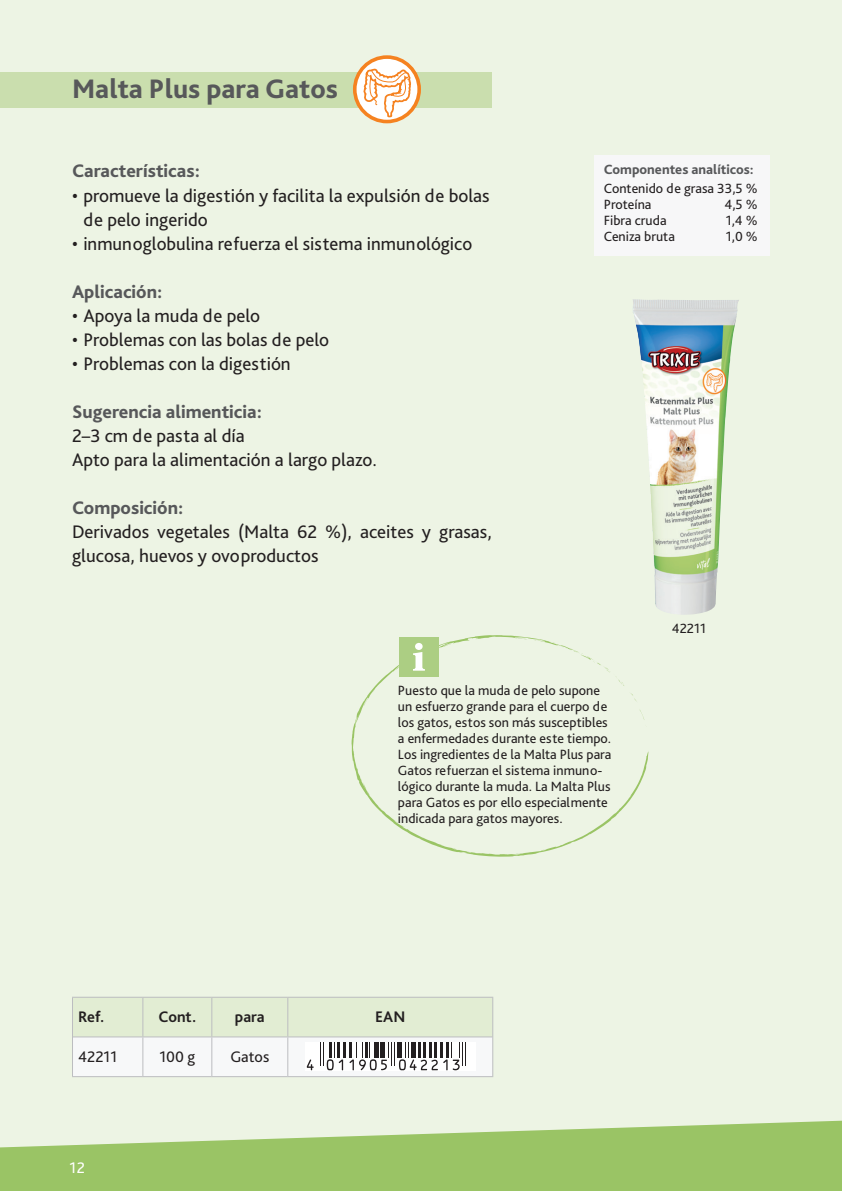
<style>
.page{position:relative;width:842px;height:1191px;background:#edf4e4}
.page>*{position:absolute;margin:0;border:0;box-sizing:border-box;transform-origin:0 0}
.t1{font:800 28px "Bliss Pro";color:#57585a}
.halbe_Leerzeile{font:19px/24px "Bliss Pro";color:#231f20}
.halbe_Leerzeile-2{font:800 19px "Bliss Pro";color:#57585a}
.Fliess{font:19px "Bliss Pro";color:#231f20}
.Tabelle{font:700 16px "Bliss Pro";color:#231f20}
.Tabellen_Merkmale{font:16px "Bliss Pro";color:#231f20}
.Tabelle-2{font:16px "Bliss Pro";color:#231f20}
.Tabellen_Merkmale-2{font:700 16px "Bliss Pro";color:#231f20}
.t2{font:16px "Bliss Pro";color:#fff}
.Fliess-2{font:14px/16px "Bliss Pro";color:#231f20}
.halbe_Leerzeile-3{font:800 14px/19px "Bliss Pro";color:#57585a}
.halbe_Leerzeile-4{font:14px "Bliss Pro";color:#231f20}
.s1{font-weight:400;color:#231f20}
</style>
<div class="page">
<svg style="left:0;top:1120px;width:842px;height:71px;fill:#9ac465"></svg>
<div style="left:0;top:72px;width:492px;height:36px;background:#cadeae"></div>
<hr style="left:841px;top:72px;width:1px;height:37px;background:#cadeae">
<hr style="left:72px;top:996px;width:71px;height:1px;background:#bcbdc0">
<hr style="left:143px;top:996px;width:69px;height:1px;background:#bcbdc0">
<hr style="left:212px;top:996px;width:76px;height:1px;background:#bcbdc0">
<hr style="left:288px;top:996px;width:205px;height:1px;background:#bcbdc0">
<hr style="left:72px;top:1076px;width:71px;height:1px;background:#bcbdc0">
<hr style="left:143px;top:1076px;width:69px;height:1px;background:#bcbdc0">
<hr style="left:212px;top:1076px;width:76px;height:1px;background:#bcbdc0">
<hr style="left:288px;top:1076px;width:205px;height:1px;background:#bcbdc0">
<svg style="left:72px;top:997px;width:421px;height:79px;background:#e2e7db"></svg>
<div style="left:594px;top:154px;width:175px;height:101px;background:#f7f7f8"></div>
<svg style="left:355px;top:57px;width:64px;height:65px"></svg>
<div style="left:353px;top:55px;width:68px;height:68px;border:4px solid #f58220;border-radius:50%"></div>
<svg style="left:361px;top:64px;width:50px;height:60px;background:#fadbbe"></svg>
<svg style="left:351px;top:635px;width:298px;height:222px"></svg>
<svg style="left:549px;top:641px;width:76px;height:45px"></svg>
<svg style="left:509px;top:635px;width:20px;height:4px"></svg>
<svg style="left:472px;top:638px;width:6px;height:2px"></svg>
<svg style="left:372px;top:798px;width:9px;height:11px"></svg>
<div style="left:399px;top:637px;width:40px;height:39px;background:#acce83"></div>
<svg style="left:413px;top:643px;width:12px;height:27px"></svg>
<img style="left:633px;top:299px;width:106px;height:316px">
<p class="t1" style="left:72px;top:71px;width:268px">Malta Plus para Gatos</p>
<p class="halbe_Leerzeile-2" style="left:72px;top:159px;width:129px">Características:</p>
<p class="halbe_Leerzeile" style="left:72px;top:183px;width:419px">• promueve la digestión y facilita la expulsión de bolas</p>
<p class="halbe_Leerzeile" style="left:83px;top:207px;width:126px">de pelo ingerido</p>
<p class="halbe_Leerzeile" style="left:72px;top:231px;width:402px">• inmunoglobulina refuerza el sistema inmunológico</p>
<p class="halbe_Leerzeile-2" style="left:72px;top:279px;width:92px">Aplicación:</p>
<p class="halbe_Leerzeile" style="left:72px;top:303px;width:190px">• Apoya la muda de pelo</p>
<p class="halbe_Leerzeile" style="left:72px;top:327px;width:259px">• Problemas con las bolas de pelo</p>
<p class="halbe_Leerzeile" style="left:72px;top:351px;width:220px">• Problemas con la digestión</p>
<p class="halbe_Leerzeile-2" style="left:72px;top:399px;width:191px">Sugerencia alimenticia:</p>
<p class="Fliess" style="left:72px;top:423px;width:174px">2–3 cm de pasta al día</p>
<p class="halbe_Leerzeile" style="left:72px;top:447px;width:306px">Apto para la alimentación a largo plazo.</p>
<p class="halbe_Leerzeile-2" style="left:72px;top:495px;width:113px">Composición:</p>
<p class="halbe_Leerzeile" style="left:72px;top:519px;width:421px">Derivados vegetales (Malta 62 %), aceites y grasas, glucosa, huevos y ovoproductos</p>
<p class="halbe_Leerzeile-3" style="left:604px;top:160px;width:156px">Componentes analíticos:<br><span class="s1">Contenido de grasa 33,5 %</span></p>
<p class="halbe_Leerzeile-4" style="left:604px;top:196px;width:49px">Proteína</p>
<p class="halbe_Leerzeile-4" style="left:724px;top:196px;width:35px">4,5 %</p>
<p class="Fliess-2" style="left:604px;top:212px;width:64px">Fibra cruda</p>
<p class="Fliess-2" style="left:726px;top:212px;width:34px">1,4 %</p>
<p class="Fliess-2" style="left:604px;top:228px;width:73px">Ceniza bruta</p>
<p class="Fliess-2" style="left:726px;top:228px;width:33px">1,0 %</p>
<p class="Fliess-2" style="left:672px;top:620px;width:36px">42211</p>
<p class="Fliess-2" style="left:398px;top:682px;width:215px">Puesto que la muda de pelo supone un esfuerzo grande para el cuerpo de los gatos, estos son más susceptibles a enfermedades durante este tiempo.<br>Los ingredientes de la Malta Plus para Gatos refuerzan el sistema inmuno&shy;lógico durante la muda. La Malta Plus para Gatos es por ello especialmente indicada para gatos mayores.</p>
<p class="Tabellen_Merkmale-2" style="left:78px;top:1007px;width:28px">Ref.</p>
<p class="Tabelle" style="left:158px;top:1007px;width:39px">Cont.</p>
<p class="Tabelle" style="left:235px;top:1007px;width:31px">para</p>
<p class="Tabelle" style="left:375px;top:1007px;width:32px">EAN</p>
<p class="Tabelle-2" style="left:78px;top:1046px;width:40px">42211</p>
<p class="Tabellen_Merkmale" style="left:159px;top:1046px;width:37px">100 g</p>
<p class="Tabellen_Merkmale" style="left:230px;top:1046px;width:40px">Gatos</p>
<p class="t2" style="left:69px;top:1158px;width:17px">12</p>
</div>
